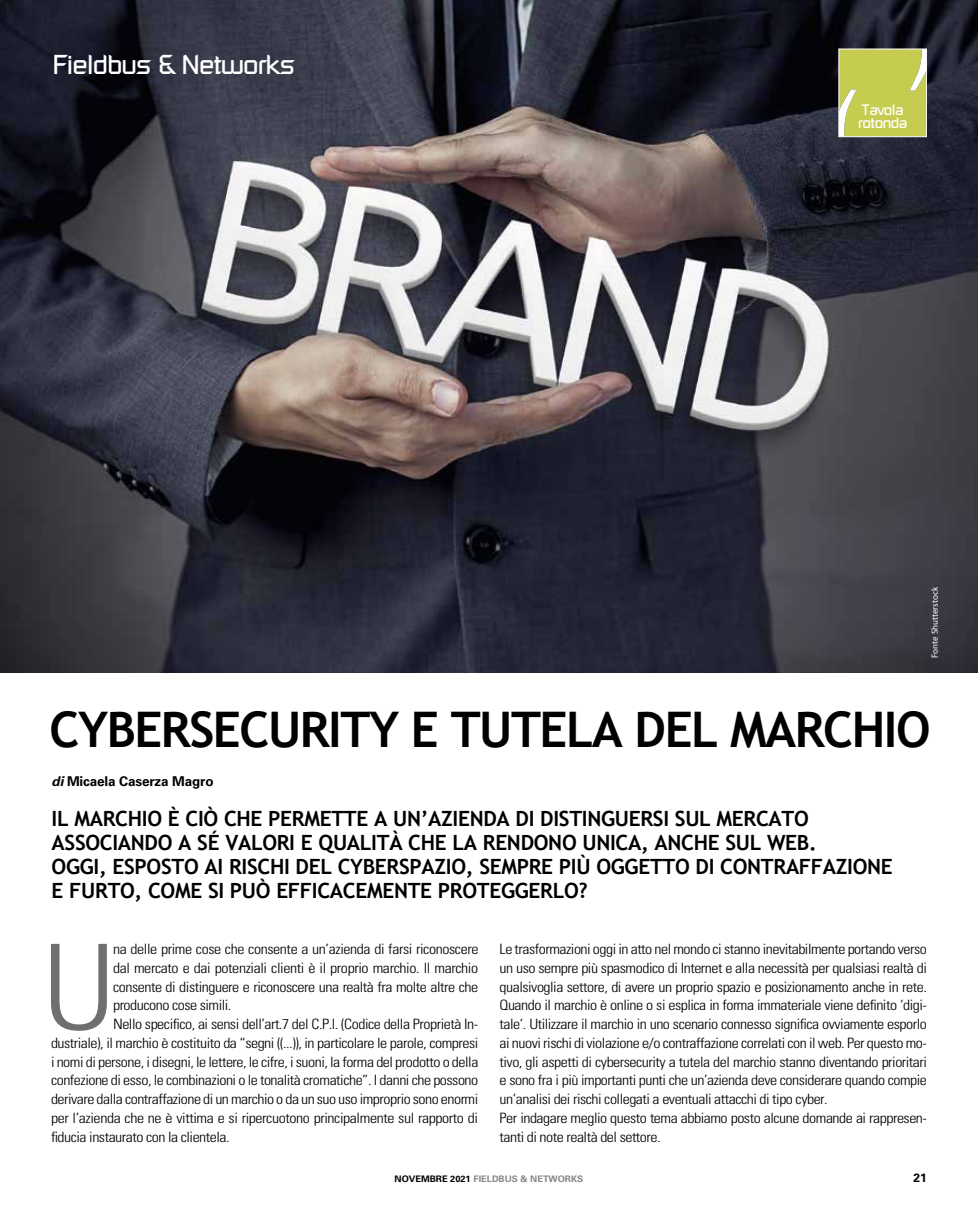
<style>
.page{position:relative;width:978px;height:1212px;background:#fff}
.page>*{position:absolute;margin:0;border:0;box-sizing:border-box;transform-origin:0 0}
.t1{font:300 condensed 118.2px "Univers LT Std";color:#706f6f;scale:1.12 1}
.t2{font:700 49.05px "Trebuchet MS";letter-spacing:-.03em;color:#000}
.t3{font:27px "Russell Square LT";letter-spacing:-.04em;color:#fff}
.t4{font:700 21px/24px "Trebuchet MS";letter-spacing:-.015em;color:#000}
.t5{font:15px/13.5px "Russell Square LT";letter-spacing:-.04em;color:#fff}
.t6{font:300 condensed 14.25px/18.8px "Univers LT Std";letter-spacing:-.03em;color:#000;scale:1.12 1}
.t7{font:700 13.5px "Univers LT Std";letter-spacing:-.01em;color:#000}
.t8{font:700 12px "Univers LT Std";color:#000}
.t9{font:700 9px "Univers LT Std";color:#878787}
.t10{font:9px "Myriad Pro";color:#fff}
.s1{font-style:italic}
.s2{color:#000}
</style>
<div class="page">
<img style="left:0;top:0;width:978px;height:673px">
<svg style="left:840px;top:51px;width:85px;height:84px;background:#c9ce5a"></svg>
<div style="left:838px;top:49px;width:89px;height:88px;border:1px solid #fff"></div>
<h3 class="t3" style="left:53px;top:48px;width:244px">Fieldbus &amp; Networks</h3>
<p class="t5" style="left:858px;top:102px;width:51px">Tavola rotonda</p>
<p class="t10" style="left:930px;top:658px;width:73px;rotate:-90deg">Fonte Shutterstock</p>
<h2 class="t2" style="left:50px;top:699px;width:883px">CYBERSECURITY E TUTELA DEL MARCHIO</h2>
<p class="t7" style="left:52px;top:774px;width:163px"><span class="s1">di</span> Micaela Caserza Magro</p>
<p class="t4" style="left:52px;top:807px;width:843px">IL MARCHIO È CIÒ CHE PERMETTE A UN’AZIENDA DI DISTINGUERSI SUL MERCATO ASSOCIANDO A SÉ VALORI E QUALITÀ CHE LA RENDONO UNICA, ANCHE SUL WEB.<br>OGGI, ESPOSTO AI RISCHI DEL CYBERSPAZIO, SEMPRE PIÙ OGGETTO DI CONTRAFFAZIONE E FURTO, COME SI PUÒ EFFICACEMENTE PROTEGGERLO?</p>
<h1 class="t1" style="left:42px;top:916px;width:67px">U</h1>
<p class="t6" style="left:113px;top:940px;width:328px">na delle prime cose che consente a un’azienda di farsi riconoscere</p>
<p class="t6" style="left:113px;top:958px;width:328px">dal mercato e dai potenziali clienti è il proprio marchio. Il marchio</p>
<p class="t6" style="left:113px;top:977px;width:328px">consente di distinguere e riconoscere una realtà fra molte altre che</p>
<p class="t6" style="left:113px;top:996px;width:107px">producono cose simili.</p>
<p class="t6" style="left:113px;top:1015px;width:328px">Nello specifico, ai sensi dell’art.7 del C.P.I. (Codice della Proprietà In-</p>
<p class="t6" style="left:51px;top:1033px;width:383px">dustriale), il marchio è costituito da “segni ((...)), in particolare le parole, compresi</p>
<p class="t6" style="left:51px;top:1052px;width:383px">i nomi di persone, i disegni, le lettere, le cifre, i suoni, la forma del prodotto o della</p>
<p class="t6" style="left:51px;top:1071px;width:383px">confezione di esso, le combinazioni o le tonalità cromatiche”. I danni che possono</p>
<p class="t6" style="left:51px;top:1090px;width:383px">derivare dalla contraffazione di un marchio o da un suo uso improprio sono enormi</p>
<p class="t6" style="left:51px;top:1108px;width:383px">per l’azienda che ne è vittima e si ripercuotono principalmente sul rapporto di</p>
<p class="t6" style="left:51px;top:1127px;width:161px">fiducia instaurato con la clientela.</p>
<p class="t6" style="left:500px;top:940px;width:383px">Le trasformazioni oggi in atto nel mondo ci stanno inevitabilmente portando verso un uso sempre più spasmodico di Internet e alla necessità per qualsiasi realtà di qualsivoglia settore, di avere un proprio spazio e posizionamento anche in rete.<br>Quando il marchio è online o si esplica in forma immateriale viene definito ‘digi&shy;tale’. Utilizzare il marchio in uno scenario connesso significa ovviamente esporlo ai nuovi rischi di violazione e/o contraffazione correlati con il web. Per questo mo&shy;tivo, gli aspetti di cybersecurity a tutela del marchio stanno diventando prioritari e sono fra i più importanti punti che un’azienda deve considerare quando compie un’analisi dei rischi collegati a eventuali attacchi di tipo cyber.<br>Per indagare meglio questo tema abbiamo posto alcune domande ai rappresen&shy;tanti di note realtà del settore.</p>
<p class="t9" style="left:395px;top:1173px;width:190px"><span class="s2">NOVEMBRE 2021</span> FIELDBUS &amp; NETWORKS</p>
<p class="t8" style="left:914px;top:1170px;width:15px">21</p>
</div>
